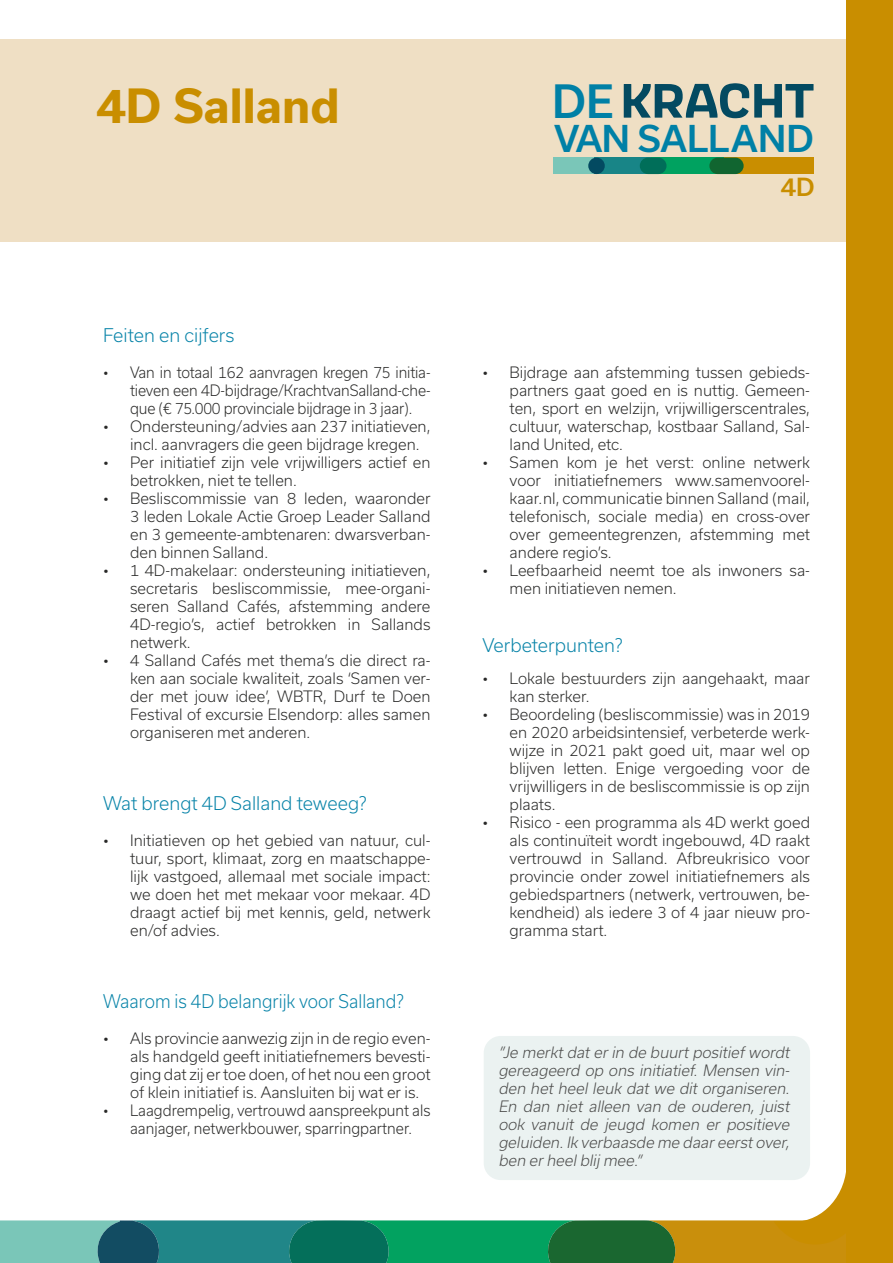
<style>
.page{position:relative;width:893px;height:1263px;background:#fff}
.page>*{position:absolute;margin:0;border:0;box-sizing:border-box;transform-origin:0 0}
.t1{font:700 45px "Usual";color:#c98e00}
.t2{font:500 43.8px "Usual";color:#0080a6}
.t3{font:500 35.25px "Usual";letter-spacing:-.005em;color:#0080a6}
.t4{font:500 23.85px "Usual";color:#c98e00}
.t5{font:300 18px "Usual";color:#0783a8}
.t6{font:300 18px "Usual";color:#0783a8;scale:.94 1}
.t7{font:300 15px/18px "Usual";color:#282827;text-align:justify}
.t8{font:italic 300 15px/18px "Usual";color:#4a4a49;text-align:justify}
.t9{font:300 15px/18px "Usual";color:#282827;text-align:justify;scale:.95 1}
</style>
<div class="page">
<div style="left:0;top:39px;width:893px;height:203px;background:#efdfc4"></div>
<div style="left:484px;top:1036px;width:326px;height:144px;background:#ebf2f1;border-radius:17px"></div>
<div style="left:553px;top:158px;width:41px;height:16px;background:#7ac6b8"></div>
<div style="left:594px;top:158px;width:57px;height:16px;background:#188587"></div>
<div style="left:651px;top:158px;width:73px;height:16px;background:#00a260"></div>
<div style="left:724px;top:158px;width:89px;height:16px;background:#c98e00"></div>
<div style="left:640px;top:158px;width:26px;height:16px;background:#006e59;border-radius:8px"></div>
<div style="left:709px;top:158px;width:35px;height:16px;background:#116530;border-radius:8px"></div>
<div style="left:588px;top:158px;width:17px;height:16px;background:#034a61;border-radius:8px"></div>
<svg style="left:624px;top:83px;width:189px;height:35px"></svg>
<div style="left:846px;top:0;width:47px;height:1263px;background:#c98e00"></div>
<svg style="left:0;top:1167px;width:846px;height:96px"></svg>
<h1 class="t1" style="left:97px;top:80px;width:245px">4D Salland</h1>
<h2 class="t2" style="left:552px;top:76px;width:63px">DE</h2>
<h3 class="t3" style="left:554px;top:118px;width:261px">VAN SALLAND</h3>
<h3 class="t4" style="left:781px;top:174px;width:35px">4D</h3>
<p class="t5" style="left:103px;top:325px;width:133px">Feiten en cijfers</p>
<p class="t9" style="left:130px;top:363px;width:318px;text-indent:-27px">• Van in totaal 162 aanvragen kregen 75 initia&shy;tieven een 4D-bijdrage/KrachtvanSalland-che&shy;que (€ 75.000 provinciale bijdrage in 3 jaar).</p>
<p class="t7" style="left:130px;top:417px;width:302px;text-indent:-27px">• Ondersteuning/advies aan 237 initiatieven, incl. aanvragers die geen bijdrage kregen.</p>
<p class="t7" style="left:130px;top:453px;width:302px;text-indent:-27px">• Per initiatief zijn vele vrijwilligers actief en betrokken, niet te tellen.</p>
<p class="t7" style="left:130px;top:489px;width:302px;text-indent:-27px">• Besliscommissie van 8 leden, waaronder 3 leden Lokale Actie Groep Leader Salland en 3 gemeente-ambtenaren: dwarsverban&shy;den binnen Salland.</p>
<p class="t7" style="left:130px;top:561px;width:302px;text-indent:-27px">• 1 4D-makelaar: ondersteuning initiatieven, secretaris besliscommissie, mee-organi&shy;seren Salland Cafés, afstemming andere 4D-regio’s, actief betrokken in Sallands netwerk.</p>
<p class="t7" style="left:130px;top:651px;width:302px;text-indent:-27px">• 4 Salland Cafés met thema’s die direct ra&shy;ken aan sociale kwaliteit, zoals ‘Samen ver&shy;der met jouw idee’, WBTR, Durf te Doen Festival of excursie Elsendorp: alles samen organiseren met anderen.</p>
<p class="t5" style="left:103px;top:793px;width:265px">Wat brengt 4D Salland teweeg?</p>
<p class="t7" style="left:130px;top:831px;width:302px;text-indent:-27px">• Initiatieven op het gebied van natuur, cul&shy;tuur, sport, klimaat, zorg en maatschappe&shy;lijk vastgoed, allemaal met sociale impact: we doen het met mekaar voor mekaar. 4D draagt actief bij met kennis, geld, netwerk en/of advies.</p>
<p class="t6" style="left:103px;top:991px;width:321px">Waarom is 4D belangrijk voor Salland?</p>
<p class="t7" style="left:130px;top:1029px;width:302px;text-indent:-27px">• Als provincie aanwezig zijn in de regio even&shy;als handgeld geeft initiatiefnemers bevesti&shy;ging dat zij er toe doen, of het nou een groot of klein initiatief is. Aansluiten bij wat er is.</p>
<p class="t9" style="left:103px;top:1101px;width:346px;text-align:center">• Laagdrempelig, vertrouwd aanspreekpunt als aanjager, netwerkbouwer, sparringpartner.</p>
<p class="t7" style="left:510px;top:363px;width:302px;text-indent:-27px">• Bijdrage aan afstemming tussen gebieds&shy;partners gaat goed en is nuttig. Gemeen&shy;ten, sport en welzijn, vrijwilligerscentrales, cultuur, waterschap, kostbaar Salland, Sal&shy;land United, etc.</p>
<p class="t7" style="left:510px;top:453px;width:302px;text-indent:-27px">• Samen kom je het verst: online netwerk voor initiatiefnemers www.samenvoorel&shy;kaar.nl, communicatie binnen Salland (mail, telefonisch, sociale media) en cross-over over gemeentegrenzen, afstemming met andere regio’s.</p>
<p class="t7" style="left:510px;top:561px;width:302px;text-indent:-27px">• Leefbaarheid neemt toe als inwoners sa&shy;men initiatieven nemen.</p>
<p class="t5" style="left:483px;top:634px;width:141px">Verbeterpunten?</p>
<p class="t7" style="left:510px;top:669px;width:302px;text-indent:-27px">• Lokale bestuurders zijn aangehaakt, maar kan sterker.</p>
<p class="t7" style="left:510px;top:705px;width:302px;text-indent:-27px">• Beoordeling (besliscommissie) was in 2019 en 2020 arbeidsintensief, verbeterde werk&shy;wijze in 2021 pakt goed uit, maar wel op blijven letten. Enige vergoeding voor de vrijwilligers in de besliscommissie is op zijn plaats.</p>
<p class="t7" style="left:510px;top:813px;width:302px;text-indent:-27px">• Risico - een programma als 4D werkt goed als continuïteit wordt ingebouwd, 4D raakt vertrouwd in Salland. Afbreukrisico voor provincie onder zowel initiatiefnemers als gebiedspartners (netwerk, vertrouwen, be&shy;kendheid) als iedere 3 of 4 jaar nieuw pro&shy;gramma start.</p>
<p class="t8" style="left:498px;top:1043px;width:296px">”Je merkt dat er in de buurt positief wordt gereageerd op ons initiatief. Mensen vin&shy;den het heel leuk dat we dit organiseren.<br>En dan niet alleen van de ouderen, juist ook vanuit de jeugd komen er positieve geluiden.Ik verbaasde me daareerstover, ben erheelblij mee.”</p>
</div>
